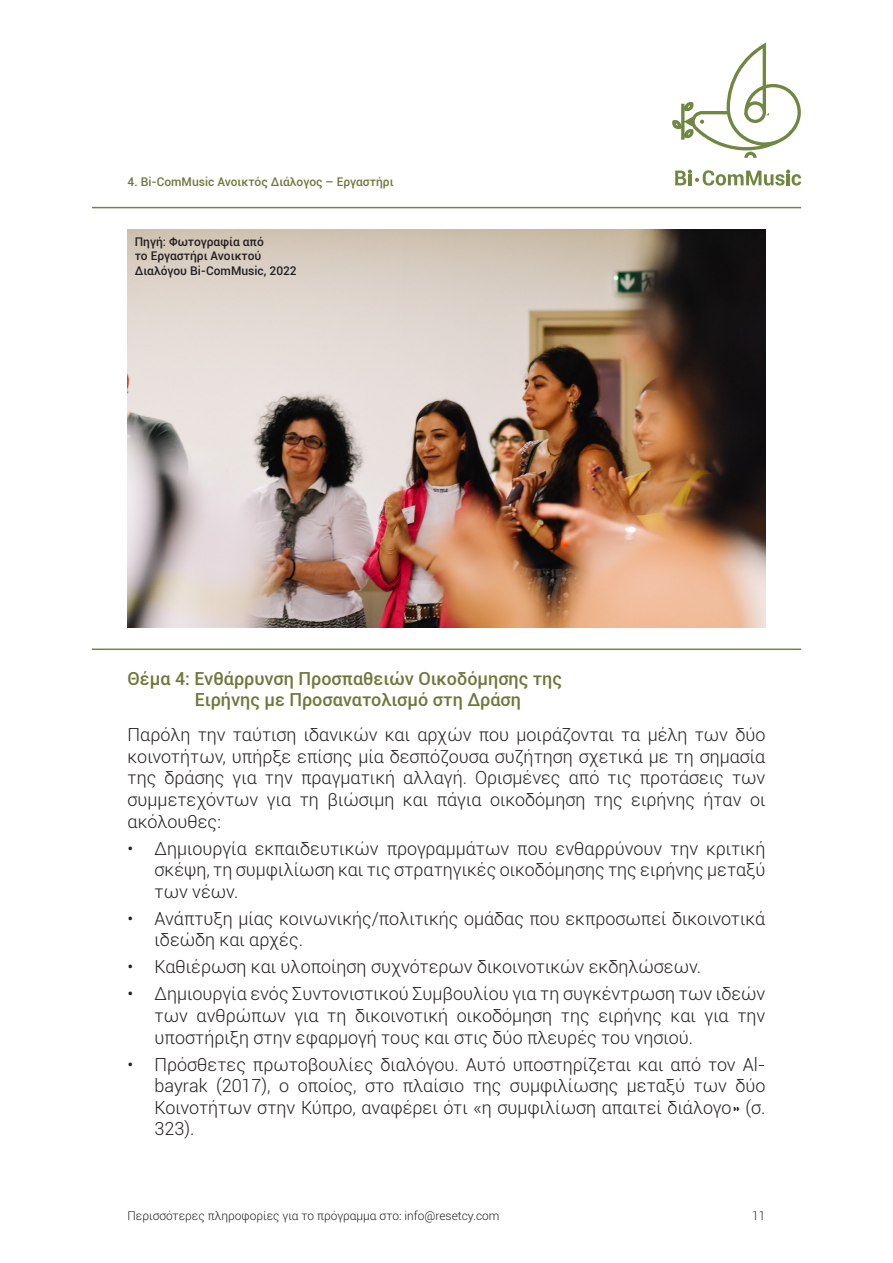
<style>
.page{position:relative;width:893px;height:1263px;background:#fff}
.page>*{position:absolute;margin:0;border:0;box-sizing:border-box;transform-origin:0 0}
.t1{font:300 18px/21.6px "Roboto";color:#231f20;text-align:justify}
.t2{font:500 18px "Roboto";color:#70773a}
.t3{font:500 12px/14.4px "Roboto";color:#231f20}
.t4{font:300 12px "Roboto";color:#231f20}
.t5{font:500 12px "Roboto";color:#70773a}
</style>
<div class="page">
<svg style="left:675px;top:169px;width:126px;height:17px"></svg>
<svg style="left:672px;top:43px;width:129px;height:115px"></svg>
<hr style="left:92px;top:207px;width:709px;height:1px;background:#708742">
<hr style="left:92px;top:648px;width:709px;height:2px;background:#708742">
<img style="left:128px;top:230px;width:637px;height:397px">
<p class="t5" style="left:128px;top:173px;width:268px">4. Bi-ComMusic Ανοικτός Διάλογος – Εργαστήρι</p>
<p class="t3" style="left:135px;top:234px;width:163px">Πηγή: Φωτογραφία από<br>το Εργαστήρι Ανοικτού<br>Διαλόγου Bi-ComMusic, 2022</p>
<p class="t2" style="left:128px;top:666px;width:436px">Θέμα 4: Ενθάρρυνση Προσπαθειών Οικοδόμησης της</p>
<p class="t2" style="left:195px;top:687px;width:328px">Ειρήνης με Προσανατολισμό στη Δράση</p>
<p class="t1" style="left:128px;top:723px;width:639px">Παρόλη την ταύτιση ιδανικών και αρχών που μοιράζονται τα μέλη των δύο κοινοτήτων, υπήρξε επίσης μία δεσπόζουσα συζήτηση σχετικά με τη σημασία της δράσης για την πραγματική αλλαγή. Ορισμένες από τις προτάσεις των συμμετεχόντων για τη βιώσιμη και πάγια οικοδόμηση της ειρήνης ήταν οι ακόλουθες:</p>
<p class="t1" style="left:155px;top:837px;width:612px;text-indent:-27px">• Δημιουργία εκπαιδευτικών προγραμμάτων που ενθαρρύνουν την κριτική σκέψη, τη συμφιλίωση και τις στρατηγικές οικοδόμησης της ειρήνης μεταξύ των νέων.</p>
<p class="t1" style="left:155px;top:907px;width:612px;text-indent:-27px">• Ανάπτυξη μίας κοινωνικής/πολιτικής ομάδας που εκπροσωπεί δικοινοτικά ιδεώδη και αρχές.</p>
<p class="t1" style="left:128px;top:955px;width:575px">• Καθιέρωση και υλοποίηση συχνότερων δικοινοτικών εκδηλώσεων.</p>
<p class="t1" style="left:155px;top:982px;width:612px;text-indent:-27px">• Δημιουργία ενός Συντονιστικού Συμβουλίου για τη συγκέντρωση των ιδεών των ανθρώπων για τη δικοινοτική οικοδόμηση της ειρήνης και για την υποστήριξη στην εφαρμογή τους και στις δύο πλευρές του νησιού.</p>
<p class="t1" style="left:155px;top:1053px;width:612px;text-indent:-27px">• Πρόσθετες πρωτοβουλίες διαλόγου. Αυτό υποστηρίζεται και από τον Al&shy;bayrak (2017), ο οποίος, στο πλαίσιο της συμφιλίωσης μεταξύ των δύο Κοινοτήτων στην Κύπρο, αναφέρει ότι «η συμφιλίωση απαιτεί διάλογο» (σ.<br>323).</p>
<p class="t4" style="left:128px;top:1208px;width:373px">Περισσότερες πληροφορίες για το πρόγραμμα στο: info@resetcy.com</p>
<p class="t4" style="left:752px;top:1207px;width:15px">11</p>
</div>
